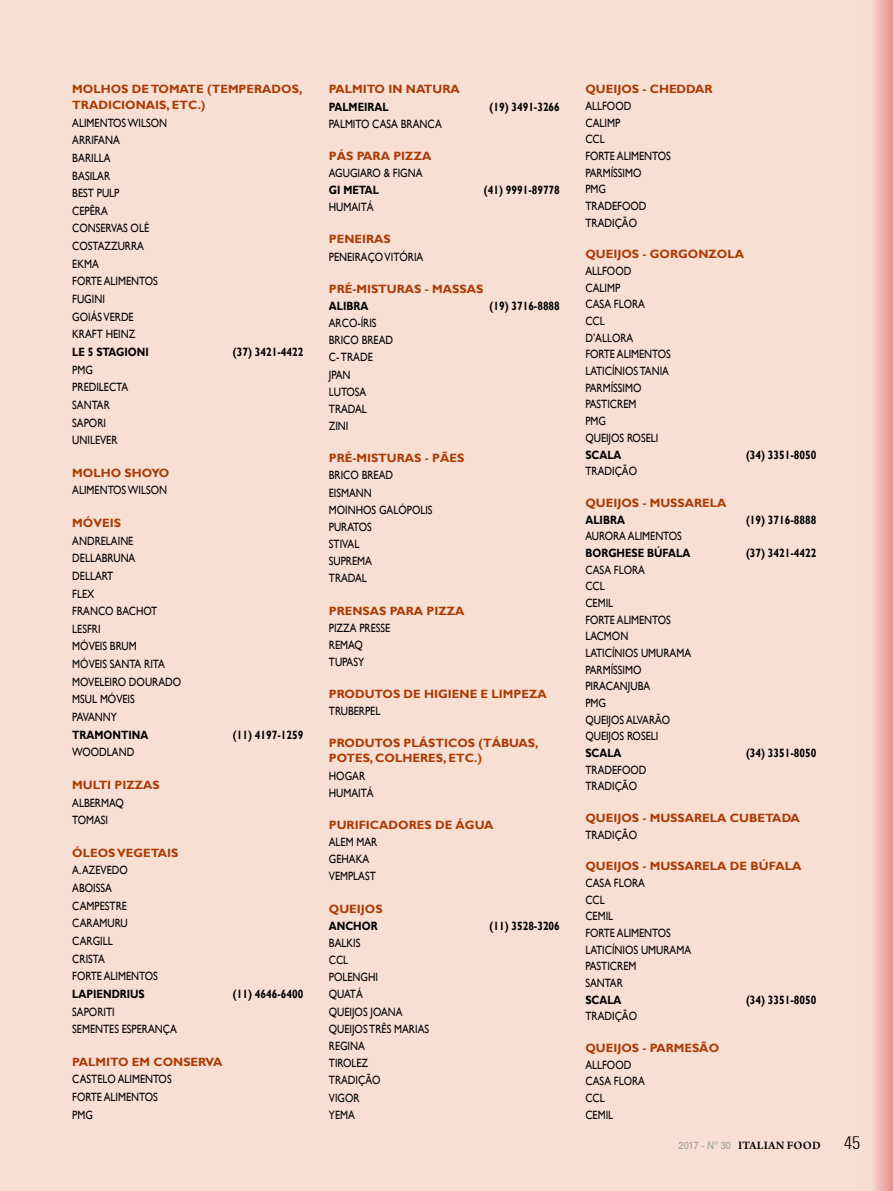
<style>
.page{position:relative;width:893px;height:1191px;background:#f8dfd4}
.page>*{position:absolute;margin:0;border:0;box-sizing:border-box;transform-origin:0 0}
.t1{font:300 condensed 18px "Univers 47";color:#000}
.t2{font:12px/16.6px "Gill Sans";color:#000;scale:.85 1}
.t3{font:700 12px/15.6px "Gill Sans";color:#ab3c05}
.t4{font:700 12px "Gill Sans";color:#000;scale:.85 1}
.t5{font:600 12px "Arno Pro";letter-spacing:.01em;color:#000}
.s1{font-family:"Univers 55 Roman";font-weight:400;font-size:10.5px;color:#9d9d9c}
</style>
<div class="page">
<div style="left:861px;top:0;width:32px;height:1191px;background:linear-gradient(to right,#fbf0e4,#e99a94)"></div>
<p class="t3" style="left:72px;top:82px;width:231px">MOLHOS DE TOMATE (TEMPERADOS,<br>TRADICIONAIS, ETC.)</p>
<p class="t2" style="left:72px;top:114px;width:113px;line-height:17.7px">ALIMENTOS WILSON<br>ARRIFANA<br>BARILLA<br>BASILAR<br>BEST PULP<br>CEPÊRA<br>CONSERVAS OLÉ<br>COSTAZZURRA<br>EKMA<br>FORTE ALIMENTOS<br>FUGINI<br>GOIÁS VERDE<br>KRAFT HEINZ</p>
<p class="t4" style="left:72px;top:345px;width:91px">LE 5 STAGIONI</p>
<p class="t4" style="left:233px;top:345px;width:84px">(37) 3421-4422</p>
<p class="t2" style="left:72px;top:361px;width:67px;line-height:17.7px">PMG<br>PREDILECTA<br>SANTAR<br>SAPORI<br>UNILEVER</p>
<p class="t3" style="left:72px;top:465px;width:99px">MOLHO SHOYO</p>
<p class="t2" style="left:72px;top:482px;width:113px">ALIMENTOS WILSON</p>
<p class="t3" style="left:72px;top:515px;width:50px">MÓVEIS</p>
<p class="t2" style="left:72px;top:532px;width:130px;line-height:17.7px">ANDRELAINE<br>DELLABRUNA<br>DELLART<br>FLEX<br>FRANCO BACHOT<br>LESFRI<br>MÓVEIS BRUM<br>MÓVEIS SANTA RITA<br>MOVELEIRO DOURADO<br>MSUL MÓVEIS<br>PAVANNY</p>
<p class="t4" style="left:72px;top:727px;width:91px">TRAMONTINA</p>
<p class="t4" style="left:233px;top:727px;width:84px">(11) 4197-1259</p>
<p class="t2" style="left:72px;top:744px;width:75px">WOODLAND</p>
<p class="t3" style="left:72px;top:777px;width:89px">MULTI PIZZAS</p>
<p class="t2" style="left:72px;top:794px;width:62px;line-height:17.7px">ALBERMAQ<br>TOMASI</p>
<p class="t3" style="left:72px;top:845px;width:108px">ÓLEOS VEGETAIS</p>
<p class="t2" style="left:72px;top:861px;width:102px;line-height:17.7px">A. AZEVEDO<br>ABOISSA<br>CAMPESTRE<br>CARAMURU<br>CARGILL<br>CRISTA<br>FORTE ALIMENTOS</p>
<p class="t4" style="left:72px;top:986px;width:87px">LAPIENDRIUS</p>
<p class="t4" style="left:233px;top:986px;width:84px">(11) 4646-6400</p>
<p class="t2" style="left:72px;top:1002px;width:125px;line-height:17.7px">SAPORITI<br>SEMENTES ESPERANÇA</p>
<p class="t3" style="left:72px;top:1054px;width:152px">PALMITO EM CONSERVA</p>
<p class="t2" style="left:72px;top:1070px;width:118px;line-height:17.7px">CASTELO ALIMENTOS<br>FORTE ALIMENTOS<br>PMG</p>
<p class="t3" style="left:329px;top:82px;width:133px">PALMITO IN NATURA</p>
<p class="t4" style="left:329px;top:99px;width:72px">PALMEIRAL</p>
<p class="t4" style="left:489px;top:99px;width:84px">(19) 3491-3266</p>
<p class="t2" style="left:329px;top:116px;width:134px">PALMITO CASA BRANCA</p>
<p class="t3" style="left:329px;top:148px;width:104px">PÁS PARA PIZZA</p>
<p class="t2" style="left:329px;top:165px;width:112px">AGUGIARO &amp; FIGNA</p>
<p class="t4" style="left:329px;top:183px;width:61px">GI METAL</p>
<p class="t4" style="left:484px;top:183px;width:91px">(41) 9991-89778</p>
<p class="t2" style="left:329px;top:199px;width:54px">HUMAITÁ</p>
<p class="t3" style="left:329px;top:232px;width:63px">PENEIRAS</p>
<p class="t2" style="left:329px;top:248px;width:113px">PENEIRAÇO VITÓRIA</p>
<p class="t3" style="left:329px;top:281px;width:156px">PRÉ-MISTURAS - MASSAS</p>
<p class="t4" style="left:329px;top:298px;width:48px">ALIBRA</p>
<p class="t4" style="left:489px;top:298px;width:84px">(19) 3716-8888</p>
<p class="t2" style="left:329px;top:315px;width:77px;line-height:17.1px">ARCO-ÍRIS<br>BRICO BREAD<br>C- TRADE<br>JPAN<br>LUTOSA<br>TRADAL<br>ZINI</p>
<p class="t3" style="left:329px;top:451px;width:137px">PRÉ-MISTURAS - PÃES</p>
<p class="t2" style="left:329px;top:467px;width:124px;line-height:17.1px">BRICO BREAD<br>EISMANN<br>MOINHOS GALÓPOLIS<br>PURATOS<br>STIVAL<br>SUPREMA<br>TRADAL</p>
<p class="t3" style="left:329px;top:603px;width:137px">PRENSAS PARA PIZZA</p>
<p class="t2" style="left:329px;top:619px;width:74px;line-height:17.1px">PIZZA PRESSE<br>REMAQ<br>TUPASY</p>
<p class="t3" style="left:329px;top:686px;width:219px">PRODUTOS DE HIGIENE E LIMPEZA</p>
<p class="t2" style="left:329px;top:703px;width:62px">TRUBERPEL</p>
<p class="t3" style="left:329px;top:736px;width:211px;line-height:15px">PRODUTOS PLÁSTICOS (TÁBUAS,<br>POTES, COLHERES, ETC.)</p>
<p class="t2" style="left:329px;top:767px;width:54px;line-height:17.1px">HOGAR<br>HUMAITÁ</p>
<p class="t3" style="left:329px;top:817px;width:166px">PURIFICADORES DE ÁGUA</p>
<p class="t2" style="left:329px;top:833px;width:59px;line-height:17.1px">ALEM MAR<br>GEHAKA<br>VEMPLAST</p>
<p class="t3" style="left:329px;top:901px;width:55px">QUEIJOS</p>
<p class="t4" style="left:329px;top:918px;width:59px">ANCHOR</p>
<p class="t4" style="left:489px;top:918px;width:84px">(11) 3528-3206</p>
<p class="t2" style="left:329px;top:934px;width:120px;line-height:17.1px">BALKIS<br>CCL<br>POLENGHI<br>QUATÁ<br>QUEIJOS JOANA<br>QUEIJOS TRÊS MARIAS<br>REGINA<br>TIROLEZ<br>TRADIÇÃO<br>VIGOR<br>YEMA</p>
<p class="t3" style="left:585px;top:82px;width:129px">QUEIJOS - CHEDDAR</p>
<p class="t2" style="left:585px;top:98px;width:102px">ALLFOOD<br>CALIMP<br>CCL<br>FORTE ALIMENTOS<br>PARMÍSSIMO<br>PMG<br>TRADEFOOD<br>TRADIÇÃO</p>
<p class="t3" style="left:585px;top:247px;width:160px">QUEIJOS - GORGONZOLA</p>
<p class="t2" style="left:585px;top:263px;width:102px">ALLFOOD<br>CALIMP<br>CASA FLORA<br>CCL<br>D’ALLORA<br>FORTE ALIMENTOS<br>LATICÍNIOS TANIA<br>PARMÍSSIMO<br>PASTICREM<br>PMG<br>QUEIJOS ROSELI</p>
<p class="t4" style="left:585px;top:447px;width:44px">SCALA</p>
<p class="t4" style="left:746px;top:447px;width:84px">(34) 3351-8050</p>
<p class="t2" style="left:585px;top:463px;width:62px">TRADIÇÃO</p>
<p class="t3" style="left:585px;top:495px;width:143px">QUEIJOS - MUSSARELA</p>
<p class="t4" style="left:585px;top:512px;width:48px">ALIBRA</p>
<p class="t4" style="left:746px;top:512px;width:84px">(19) 3716-8888</p>
<p class="t2" style="left:585px;top:528px;width:115px">AURORA ALIMENTOS</p>
<p class="t4" style="left:585px;top:545px;width:125px">BORGHESE BÚFALA</p>
<p class="t4" style="left:746px;top:545px;width:84px">(37) 3421-4422</p>
<p class="t2" style="left:585px;top:561px;width:126px">CASA FLORA<br>CCL<br>CEMIL<br>FORTE ALIMENTOS<br>LACMON<br>LATICÍNIOS UMURAMA<br>PARMÍSSIMO<br>PIRACANJUBA<br>PMG<br>QUEIJOS ALVARÃO<br>QUEIJOS ROSELI</p>
<p class="t4" style="left:585px;top:745px;width:44px">SCALA</p>
<p class="t4" style="left:746px;top:745px;width:84px">(34) 3351-8050</p>
<p class="t2" style="left:585px;top:761px;width:73px">TRADEFOOD<br>TRADIÇÃO</p>
<p class="t3" style="left:585px;top:810px;width:216px">QUEIJOS - MUSSARELA CUBETADA</p>
<p class="t2" style="left:585px;top:826px;width:62px">TRADIÇÃO</p>
<p class="t3" style="left:585px;top:858px;width:218px">QUEIJOS - MUSSARELA DE BÚFALA</p>
<p class="t2" style="left:585px;top:874px;width:126px">CASA FLORA<br>CCL<br>CEMIL<br>FORTE ALIMENTOS<br>LATICÍNIOS UMURAMA<br>PASTICREM<br>SANTAR</p>
<p class="t4" style="left:585px;top:992px;width:44px">SCALA</p>
<p class="t4" style="left:746px;top:992px;width:84px">(34) 3351-8050</p>
<p class="t2" style="left:585px;top:1008px;width:62px">TRADIÇÃO</p>
<p class="t3" style="left:585px;top:1040px;width:135px">QUEIJOS - PARMESÃO</p>
<p class="t2" style="left:585px;top:1056px;width:72px">ALLFOOD<br>CASA FLORA<br>CCL<br>CEMIL</p>
<p class="t5" style="left:678px;top:1138px;width:144px"><span class="s1">2017 - Nº 30</span> ITALIAN FOOD</p>
<h1 class="t1" style="left:844px;top:1132px;width:17px">45</h1>
</div>
